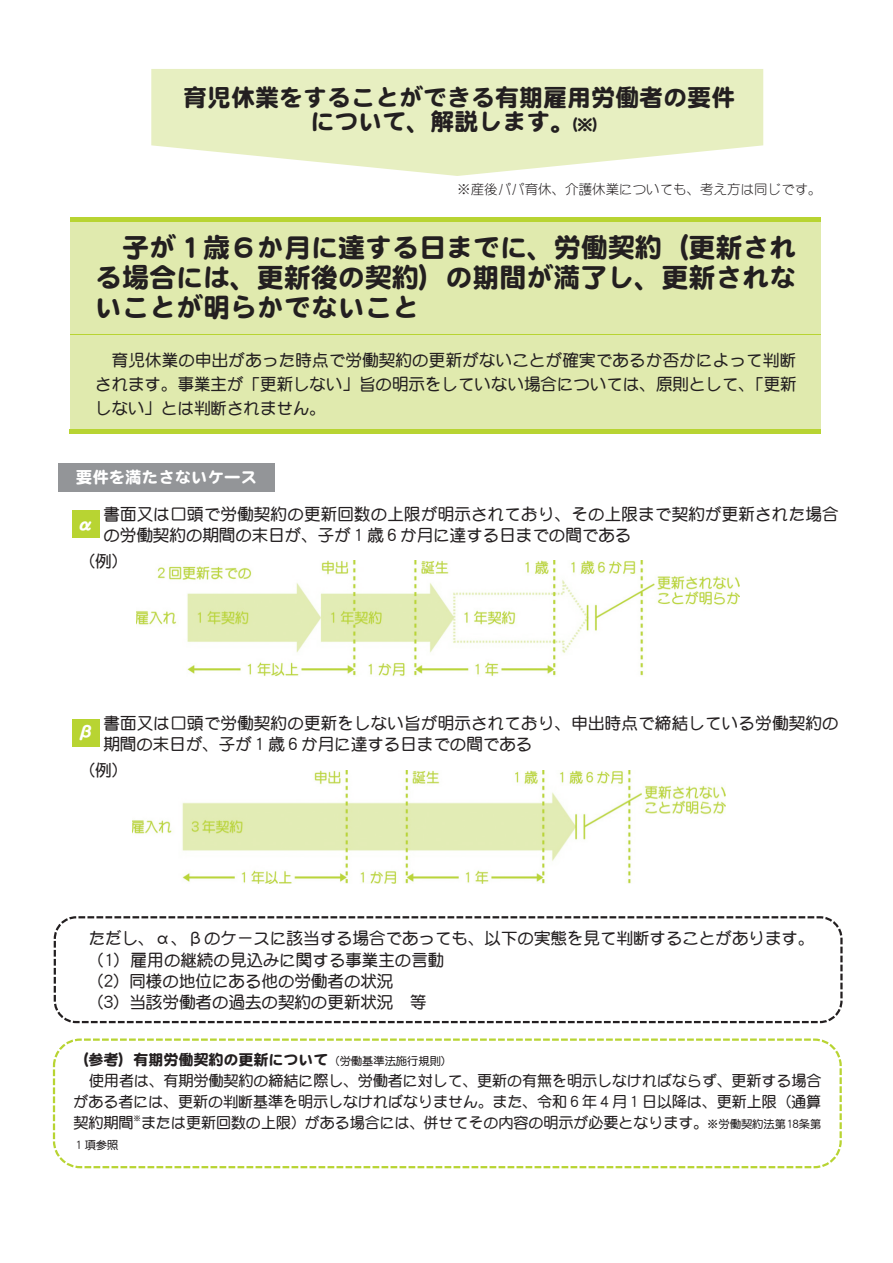
<style>
.page{position:relative;width:893px;height:1263px;background:#fff}
.page>*{position:absolute;margin:0;border:0;box-sizing:border-box;transform-origin:0 0}
.t1{font:27px/30px "DF Maru Gothic SB WINP RKSJ H";color:#231f20;text-align:justify}
.t2{font:24px/24px "DF Maru Gothic SB WINP RKSJ H";color:#231f20;text-align:center}
.t3{font:18px "DF Maru Gothic SB WINP RKSJ H";color:#fff}
.t4{font:16.5px/21px "DF Maru Gothic Bd WINP RKSJ H";letter-spacing:.005em;color:#231f20}
.t5{font:16.5px "DF Maru Gothic SB WINP RKSJ H";color:#fff}
.t6{font:15px/21px "DF Maru Gothic Bd WINP RKSJ H";color:#231f20;text-align:justify}
.t7{font:15px "DF Maru Gothic SB WINP RKSJ H";color:#231f20}
.t8{font:13.5px "DF Maru Gothic Lt WINP RKSJ H";color:#231f20}
.t9{font:11.25px "DF Maru Gothic Bd WINP RKSJ H";color:#231f20}
.t10{font:7.5px "DF Maru Gothic Bd WINP RKSJ H";color:#231f20}
.s1{font-size:15px}
.s2{font-family:"DF Maru Gothic Bd WINP RKSJ H";font-size:11.25px}
.s3{font-size:11.25px}
</style>
<div class="page">
<div style="left:71px;top:221px;width:750px;height:113px;background:#e0eaae"></div>
<hr style="left:71px;top:217px;width:750px;height:4px;background:#b8d432">
<div style="left:71px;top:335px;width:750px;height:94px;background:#e0eaae"></div>
<hr style="left:71px;top:334px;width:750px;height:1px;background:#b8d432">
<div style="left:70px;top:429px;width:751px;height:5px;background:#b8d432"></div>
<svg style="left:151px;top:69px;width:612px;height:107px;background:#eaf1c9"></svg>
<div style="left:59px;top:463px;width:216px;height:29px;background:#939598"></div>
<div style="left:72px;top:511px;width:27px;height:27px;background:#b8d432"></div>
<div style="left:72px;top:719px;width:27px;height:28px;background:#b8d432"></div>
<div style="left:54px;top:916px;width:789px;height:107px;border:2px dashed #231f20;border-radius:22px"></div>
<div style="left:53px;top:1038px;width:789px;height:130px;border:2px dashed #b8d432;border-radius:26px"></div>
<img style="left:136px;top:561px;width:603px;height:115px">
<img style="left:132px;top:771px;width:593px;height:112px">
<h2 class="t2" style="left:183px;top:85px;width:554px">育児休業をすることができる有期雇用労働者の要件について、解説します。<span class="s1">（※）</span></h2>
<p class="t8" style="left:457px;top:182px;width:366px">※産後パパ育休、介護休業についても、考え方は同じです。</p>
<h1 class="t1" style="left:95px;top:232px;width:703px;text-indent:27px">子が１歳６か月に達する日までに、労働契約（更新される場合には、更新後の契約）の期間が満了し、更新されないことが明らかでないこと</h1>
<p class="t4" style="left:95px;top:348px;width:703px;line-height:24px;text-align:justify;text-indent:17px">育児休業の申出があった時点で労働契約の更新がないことが確実であるか否かによって判断されます。事業主が「更新しない」旨の明示をしていない場合については、原則として、「更新しない」とは判断されません。</p>
<p class="t5" style="left:76px;top:469px;width:183px">要件を満たさないケース</p>
<p class="t3" style="left:77px;top:514px;width:19px">α</p>
<p class="t4" style="left:104px;top:504px;width:736px">書面又は口頭で労働契約の更新回数の上限が明示されており、その上限まで契約が更新された場合の労働契約の期間の末日が、子が１歳６か月に達する日までの間である</p>
<p class="t4" style="left:79px;top:551px;width:51px">（例）</p>
<p class="t4" style="left:104px;top:712px;width:736px">書面又は口頭で労働契約の更新をしない旨が明示されており、申出時点で締結している労働契約の期間の末日が、子が１歳６か月に達する日までの間である</p>
<p class="t4" style="left:79px;top:759px;width:51px">（例）</p>
<p class="t3" style="left:77px;top:723px;width:19px">β</p>
<p class="t4" style="left:87px;top:928px;width:729px">ただし、α、βのケースに該当する場合であっても、以下の実態を見て判断することがあります。（1）雇用の継続の見込みに関する事業主の言動<br>（2）同様の地位にある他の労働者の状況<br>（3）当該労働者の過去の契約の更新状況 等</p>
<p class="t7" style="left:73px;top:1052px;width:380px">（参考）有期労働契約の更新について<span class="s2">（労働基準法施行規則）</span></p>
<p class="t6" style="left:73px;top:1070px;width:749px;text-indent:16px">使用者は、有期労働契約の締結に際し、労働者に対して、更新の有無を明示しなければならず、更新する場合がある者には、更新の判断基準を明示しなければなりません。また、令和６年４月１日以降は、更新上限（通算契約期間</p>
<p class="t10" style="left:134px;top:1114px;width:9px">※</p>
<p class="t6" style="left:141px;top:1112px;width:682px">または更新回数の上限）がある場合には、併せてその内容の明示が必要となります。<span class="s3">※労働契約法第18条第</span></p>
<p class="t9" style="left:73px;top:1139px;width:46px">１項参照</p>
</div>
